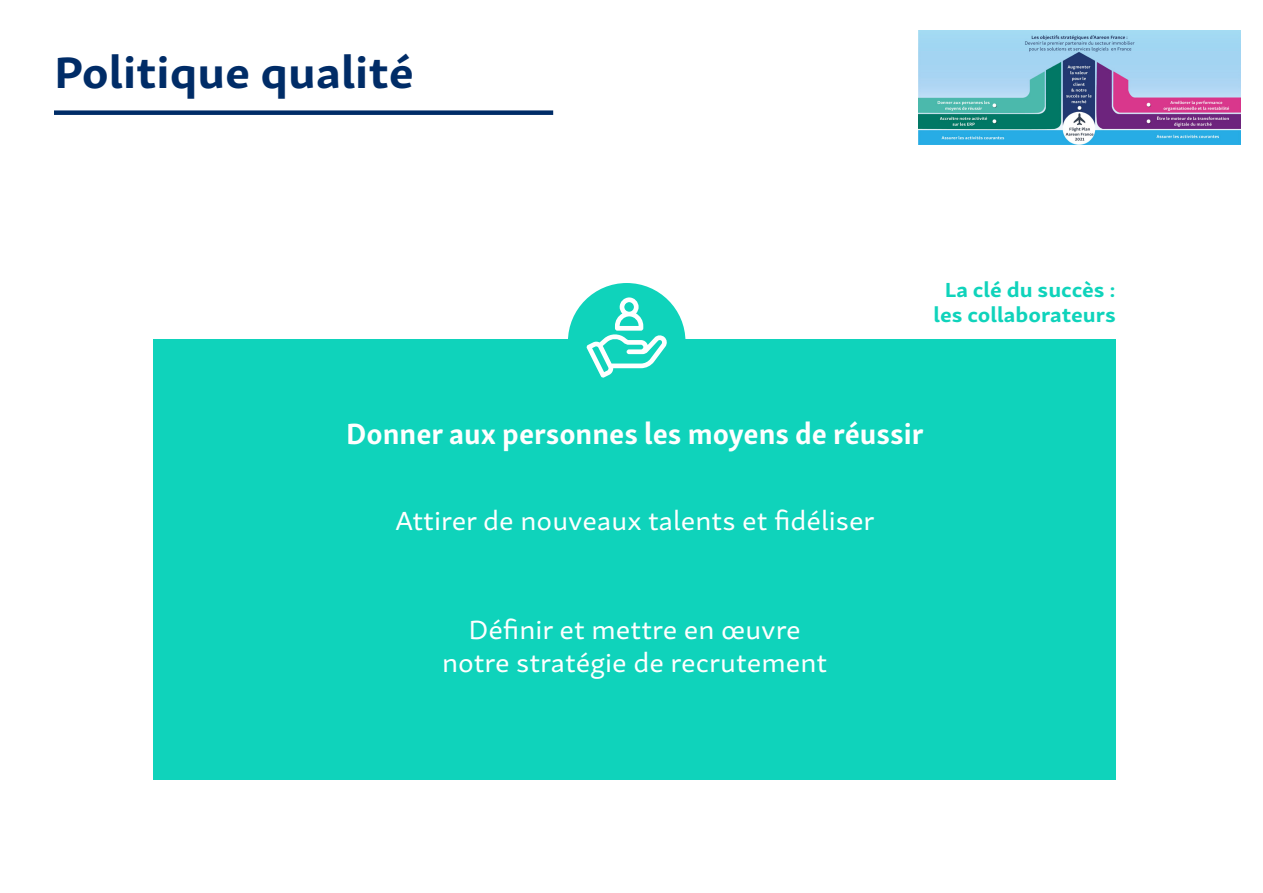
<style>
.page{position:relative;width:1263px;height:893px;background:#fff}
.page>*{position:absolute;margin:0;border:0;box-sizing:border-box;transform-origin:0 0}
.t1{font:700 45px "Skolar Sans Latn Ex";color:#002c67}
.t2{font:700 30px "Skolar Sans Latn";color:#fff}
.t3{font:27px/32.4px "Skolar Sans Latn Ex";color:#fff;text-align:center}
.t4{font:700 21px/25.2px "Skolar Sans Latn Ex";color:#0fd3bb;text-align:center}
</style>
<div class="page">
<div style="left:568px;top:283px;width:117px;height:118px;background:#0fd3bb;border-radius:50%"></div>
<div style="left:154px;top:339px;width:962px;height:441px;background:#0fd3bb"></div>
<div style="left:54px;top:110px;width:499px;height:5px;background:#002c67"></div>
<img style="left:918px;top:31px;width:323px;height:114px">
<svg style="left:586px;top:297px;width:81px;height:81px"></svg>
<p class="t1" style="left:54px;top:35px;width:361px">Politique qualité</p>
<p class="t4" style="left:933px;top:275px;width:184px">La clé du succès : les collaborateurs</p>
<p class="t2" style="left:346px;top:410px;width:579px">Donner aux personnes les moyens de réussir</p>
<p class="t3" style="left:395px;top:502px;width:481px">Attirer de nouveaux talents et fidéliser</p>
<p class="t3" style="left:442px;top:611px;width:387px">Définir et mettre en œuvre notre stratégie de recrutement</p>
</div>
